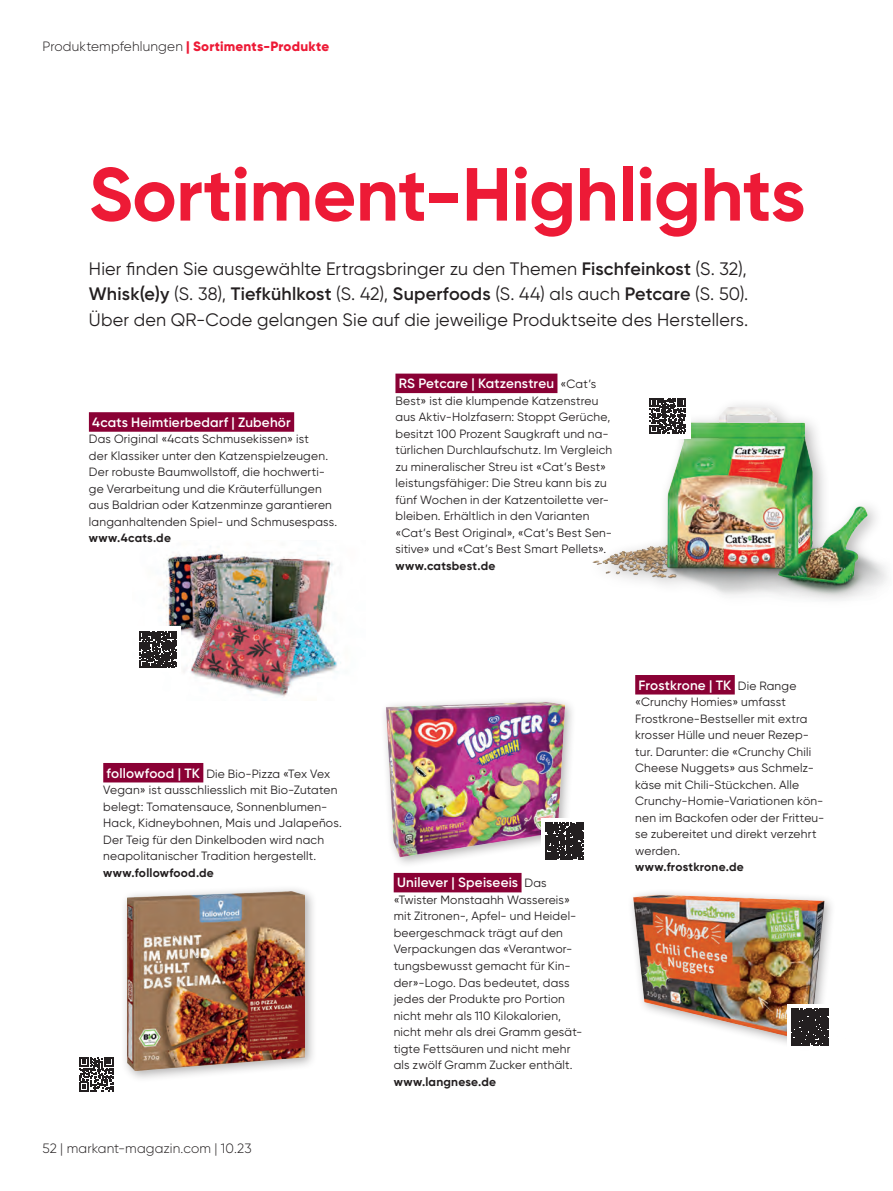
<style>
.page{position:relative;width:893px;height:1191px;background:#fff}
.page>*{position:absolute;margin:0;border:0;box-sizing:border-box;transform-origin:0 0}
.t1{font:700 75px "Gilroy";letter-spacing:-.01em;color:#ed1a36}
.t2{font:18px/25.5px "Gilroy";letter-spacing:.01em;color:#231f20;text-align:justify}
.t3{font:600 13.5px "Gilroy";letter-spacing:.01em;color:#fff}
.t4{font:800 13.5px "Gilroy";letter-spacing:.015em;color:#ed1a36}
.t5{font:300 13.5px "Gilroy";letter-spacing:.01em;color:#231f20}
.t6{font:12px/16.5px "Gilroy";letter-spacing:.02em;color:#231f20}
.t7{font:700 12px "Gilroy";letter-spacing:.02em;color:#231f20}
.s1{font-weight:300;color:#231f20}
.s2{font-weight:600}
.s3{font-weight:600;font-size:13.5px;color:#fff}
.s4{font-weight:400;font-size:12px;color:#231f20}
</style>
<div class="page">
<img style="left:160px;top:546px;width:181px;height:151px">
<img style="left:632px;top:892px;width:200px;height:151px">
<img style="left:384px;top:700px;width:186px;height:164px">
<div style="left:121px;top:885px;width:196px;height:198px;background:#231f20;opacity:.35"></div>
<img style="left:127px;top:891px;width:178px;height:179px">
<img style="left:593px;top:407px;width:294px;height:194px">
<div style="left:135px;top:626px;width:46px;height:46px;background:#fff"></div>
<svg style="left:140px;top:631px;width:37px;height:36px"></svg>
<div style="left:645px;top:393px;width:45px;height:46px;background:#fff"></div>
<svg style="left:650px;top:398px;width:35px;height:36px"></svg>
<div style="left:542px;top:818px;width:45px;height:46px;background:#fff"></div>
<svg style="left:546px;top:822px;width:37px;height:38px"></svg>
<svg style="left:79px;top:1057px;width:35px;height:34px"></svg>
<div style="left:787px;top:1004px;width:45px;height:45px;background:#fff"></div>
<svg style="left:791px;top:1008px;width:37px;height:37px"></svg>
<div style="left:395px;top:373px;width:162px;height:20px;background:#8a0135"></div>
<div style="left:635px;top:675px;width:100px;height:19px;background:#8a0135"></div>
<div style="left:103px;top:763px;width:100px;height:19px;background:#8a0135"></div>
<div style="left:394px;top:873px;width:128px;height:19px;background:#8a0135"></div>
<div style="left:89px;top:412px;width:205px;height:20px;background:#8a0135"></div>
<p class="t4" style="left:43px;top:38px;width:288px"><span class="s1">Produktempfehlungen</span> | Sortiments-Produkte</p>
<h1 class="t1" style="left:89px;top:147px;width:718px">Sortiment-Highlights</h1>
<p class="t2" style="left:89px;top:255px;width:661px">Hier finden Sie ausgewählte Ertragsbringer zu den Themen <span class="s2">Fischfeinkost</span> (S. 32), <span class="s2">Whisk(e)y</span> (S. 38), <span class="s2">Tiefkühlkost</span> (S. 42), <span class="s2">Superfoods</span> (S. 44) als auch <span class="s2">Petcare</span> (S. 50).<br>Über den QR-Code gelangen Sie auf die jeweilige Produktseite des Herstellers.</p>
<p class="t3" style="left:92px;top:414px;width:200px">4cats Heimtierbedarf | Zubehör</p>
<p class="t6" style="left:89px;top:431px;width:250px">Das Original «4cats Schmusekissen» ist<br>der Klassiker unter den Katzenspielzeugen.<br>Der robuste Baumwollstoff, die hochwerti&shy;ge Verarbeitung und die Kräuterfüllungen aus Baldrian oder Katzenminze garantieren langanhaltenden Spiel- und Schmusespass.</p>
<p class="t7" style="left:89px;top:530px;width:84px">www.4cats.de</p>
<p class="t6" style="left:103px;top:765px;width:240px"><span class="s3">followfood | TK</span> Die Bio-Pizza «Tex Vex Vegan» ist ausschliesslich mit Bio-Zutaten belegt: Tomatensauce, Sonnenblumen-Hack, Kidneybohnen, Mais und Jalapeños.<br>Der Teig für den Dinkelboden wird nach neapolitanischer Tradition hergestellt.</p>
<p class="t7" style="left:103px;top:865px;width:112px">www.followfood.de</p>
<p class="t5" style="left:43px;top:1139px;width:211px">52 | markant-magazin.com | 10.23</p>
<p class="t3" style="left:399px;top:375px;width:199px">RS Petcare | Katzenstreu <span class="s4">«Cat’s</span></p>
<p class="t6" style="left:395px;top:392px;width:218px">Best» ist die klumpende Katzenstreu aus Aktiv-Holzfasern: Stoppt Gerüche, besitzt 100 Prozent Saugkraft und na&shy;türlichen Durchlaufschutz. Im Vergleich zu mineralischer Streu ist «Cat’s Best» leistungsfähiger: Die Streu kann bis zu fünf Wochen in der Katzentoilette ver&shy;bleiben. Erhältlich in den Varianten «Cat’s Best Original», «Cat’s Best Sen&shy;sitive» und «Cat’s Best Smart Pellets».</p>
<p class="t7" style="left:395px;top:558px;width:102px">www.catsbest.de</p>
<p class="t3" style="left:397px;top:874px;width:151px">Unilever | Speiseeis <span class="s4">Das</span></p>
<p class="t6" style="left:394px;top:891px;width:190px">«Twister Monstaahh Wassereis» mit Zitronen-, Apfel- und Heidel&shy;beergeschmack trägt auf den<br>Verpackungen das «Verantwor&shy;tungsbewusst gemacht für Kin&shy;der»-Logo. Das bedeutet, dass jedes der Produkte pro Portion nicht mehr als 110 Kilokalorien, nicht mehr als drei Gramm gesät&shy;tigte Fettsäuren und nicht mehr als zwölf Gramm Zucker enthält.</p>
<p class="t7" style="left:394px;top:1073px;width:104px">www.langnese.de</p>
<p class="t3" style="left:639px;top:676px;width:159px">Frostkrone | TK <span class="s4">Die Range</span></p>
<p class="t6" style="left:635px;top:693px;width:191px">«Crunchy Homies» umfasst<br>Frostkrone-Bestseller mit extra krosser Hülle und neuer Rezep&shy;tur. Darunter: die «Crunchy Chili<br>Cheese Nuggets» aus Schmelz&shy;käse mit Chili-Stückchen. Alle<br>Crunchy-Homie-Variationen kön&shy;nen im Backofen oder der Fritteu&shy;se zubereitet und direkt verzehrt werden.</p>
<p class="t7" style="left:635px;top:859px;width:110px">www.frostkrone.de</p>
</div>
